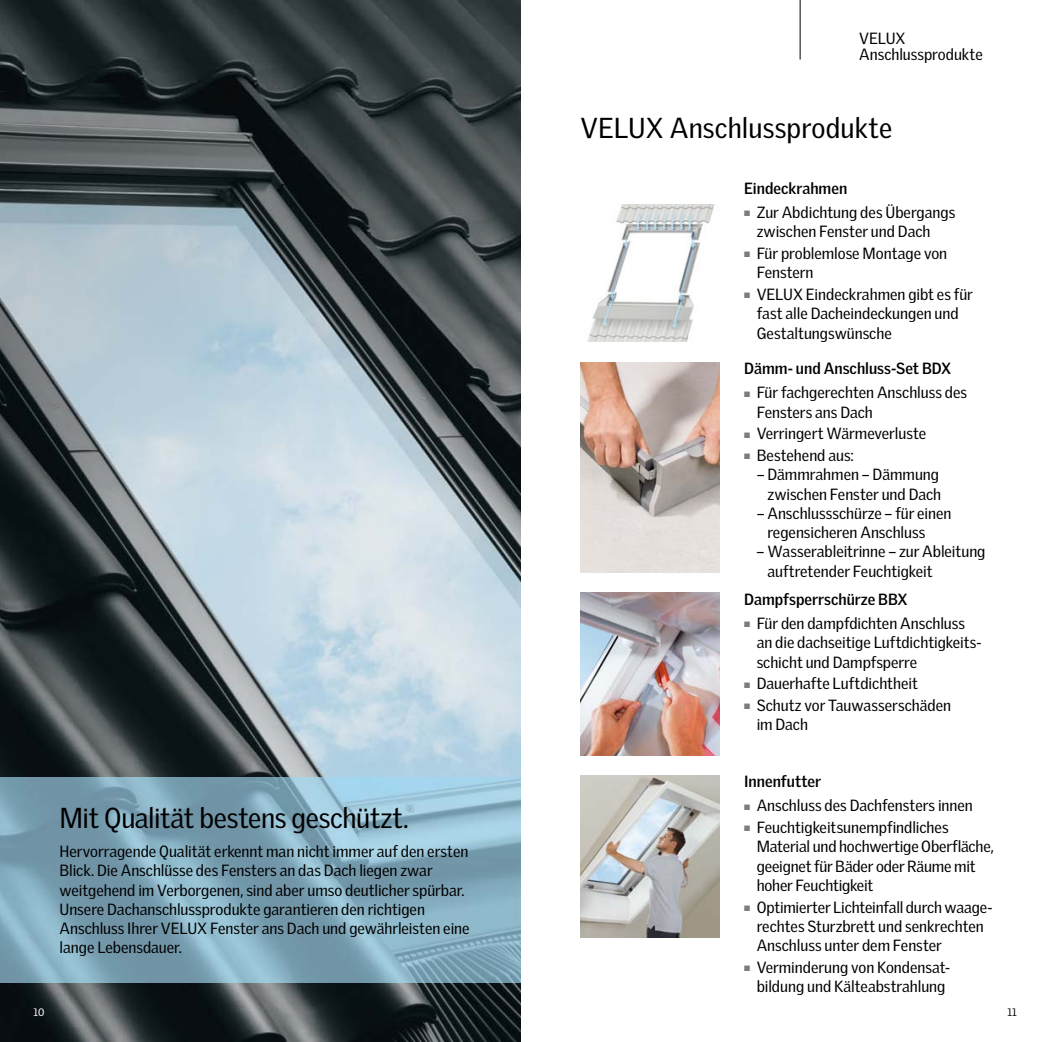
<style>
.page{position:relative;width:1042px;height:1042px;background:#fff}
.page>*{position:absolute;margin:0;border:0;box-sizing:border-box;transform-origin:0 0}
.t1{font:28px "Velux Gothic";color:#000}
.t2{font:15.75px/19.2px "Velux Gothic";color:#000}
.t3{font:700 15.75px "Velux Gothic";color:#000}
.t4{font:10.5px "Velux Gothic";color:#fff}
.t5{font:10.5px "Velux Gothic";color:#000}
.s1{color:#7b7c7d}
</style>
<div class="page">
<img style="left:0;top:0;width:521px;height:1042px">
<img style="left:587px;top:205px;width:127px;height:137px">
<img style="left:580px;top:362px;width:139px;height:211px">
<img style="left:0;top:778px;width:521px;height:204px">
<hr style="left:799px;top:0;width:1px;height:60px;background:#000">
<img style="left:580px;top:593px;width:139px;height:162px">
<img style="left:580px;top:775px;width:139px;height:163px">
<p class="t2" style="left:859px;top:30px;width:125px;line-height:15.8px">VELUX<br>Anschlussprodukte</p>
<h1 class="t1" style="left:580px;top:111px;width:313px">VELUX Anschlussprodukte</h1>
<p class="t3" style="left:744px;top:178px;width:104px">Eindeckrahmen</p>
<p class="t2" style="left:756px;top:203px;width:200px;text-indent:-12px"><span class="s1">■</span> Zur Abdichtung des Übergangs zwischen Fenster und Dach</p>
<p class="t2" style="left:756px;top:244px;width:192px;text-indent:-12px"><span class="s1">■</span> Für problemlose Montage von<br>Fenstern</p>
<p class="t2" style="left:756px;top:285px;width:218px;text-indent:-12px"><span class="s1">■</span> VELUX Eindeckrahmen gibt es für fast alle Dacheindeckungen und<br>Ge staltungswünsche</p>
<p class="t3" style="left:744px;top:358px;width:209px">Dämm- und Anschluss-Set BDX</p>
<p class="t2" style="left:756px;top:383px;width:212px;text-indent:-12px"><span class="s1">■</span> Für fachgerechten Anschluss des<br>Fensters ans Dach</p>
<p class="t2" style="left:744px;top:424px;width:183px"><span class="s1">■</span> Verringert Wärmeverluste</p>
<p class="t2" style="left:744px;top:445px;width:111px"><span class="s1">■</span> Bestehend aus:</p>
<p class="t2" style="left:756px;top:465px;width:186px;text-align:right">– Dämmrahmen – Dämmung zwischen Fenster und Dach</p>
<p class="t2" style="left:767px;top:503px;width:185px;text-indent:-11px">– Anschlussschürze – für einen regensicheren Anschluss</p>
<p class="t2" style="left:767px;top:542px;width:220px;text-indent:-11px">– Wasserableitrinne – zur Ableitung auftretender Feuchtigkeit</p>
<h1 class="t1" style="left:60px;top:801px;width:350px">Mit Qualität bestens geschützt.</h1>
<p class="t2" style="left:60px;top:841px;width:411px">Hervorragende Qualität erkennt man nicht immer auf den ersten Blick. Die Anschlüsse des Fensters an das Dach liegen zwar weitgehend im Verborgenen, sind aber umso deutlicher spürbar.<br>Unsere Dachanschlussprodukte garantieren den richtigen<br>An schluss Ihrer VELUX Fenster ans Dach und gewährleisten eine lange Lebensdauer.</p>
<p class="t3" style="left:744px;top:589px;width:165px">Dampfsperrschürze BBX</p>
<p class="t2" style="left:756px;top:613px;width:226px;text-indent:-12px"><span class="s1">■</span> Für den dampfdichten Anschluss an die dachseitige Luftdichtigkeits&shy;schicht und Dampfsperre</p>
<p class="t2" style="left:744px;top:674px;width:175px"><span class="s1">■</span> Dauerhafte Luftdichtheit</p>
<p class="t2" style="left:756px;top:695px;width:196px;text-indent:-12px"><span class="s1">■</span> Schutz vor Tauwasserschäden im Dach</p>
<p class="t3" style="left:744px;top:771px;width:78px">Innenfutter</p>
<p class="t2" style="left:744px;top:796px;width:230px"><span class="s1">■</span> Anschluss des Dachfensters innen</p>
<p class="t2" style="left:756px;top:817px;width:239px;text-indent:-12px"><span class="s1">■</span> Feuchtigkeitsunempfindliches<br>Material und hochwertige Oberfläche, geeignet für Bäder oder Räume mit hoher Feuchtigkeit</p>
<p class="t2" style="left:756px;top:897px;width:237px;text-indent:-12px"><span class="s1">■</span> Optimierter Lichteinfall durch waage&shy;rechtes Sturzbrett und senkrechten<br>Anschluss unter dem Fenster</p>
<p class="t2" style="left:744px;top:957px;width:207px;text-align:center"><span class="s1">■</span> Verminderung von Kondensat&shy;bildung und Kälteabstrahlung</p>
<p class="t4" style="left:34px;top:1006px;width:13px">10</p>
<p class="t5" style="left:1007px;top:1006px;width:11px">11</p>
</div>
